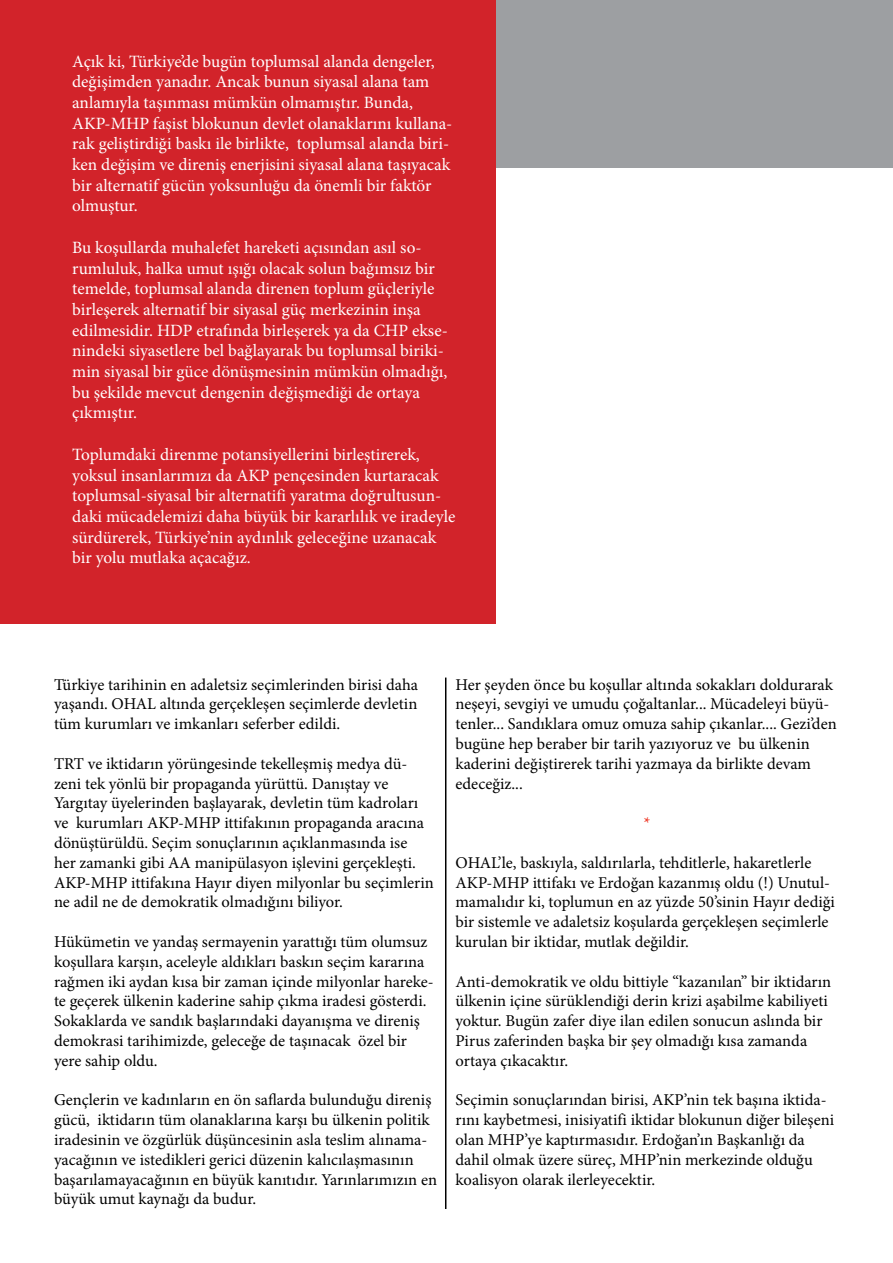
<style>
.page{position:relative;width:893px;height:1263px;background:#fff}
.page>*{position:absolute;margin:0;border:0;box-sizing:border-box;transform-origin:0 0}
.t1{font:17.25px/20.7px "Minion Pro";color:#fff}
.t2{font:16.5px/19.8px "Minion Pro";color:#000}
.t3{font:700 16.5px "Minion Pro";color:#ef4130}
</style>
<div class="page">
<div style="left:0;top:0;width:893px;height:168px;background:#9d9fa2"></div>
<div style="left:0;top:0;width:496px;height:623px;background:#d2232a"></div>
<hr style="left:445px;top:677px;width:1px;height:532px;background:#000">
<p class="t1" style="left:72px;top:51px;width:382px">Açık ki, Türkiye’de bugün toplumsal alanda dengeler, değişimden yanadır. Ancak bunun siyasal alana tam anlamıyla taşınması mümkün olmamıştır. Bunda, AKP-MHP faşist blokunun devlet olanaklarını kullana&shy;rak geliştirdiği baskı ile birlikte, toplumsal alanda biri&shy;ken değişim ve direniş enerjisini siyasal alana taşıyacak bir alternatif gücün yoksunluğu da önemli bir faktör olmuştur.</p>
<p class="t1" style="left:72px;top:237px;width:377px">Bu koşullarda muhalefet hareketi açısından asıl so&shy;rumluluk, halka umut ışığı olacak solun bağımsız bir temelde, toplumsal alanda direnen toplum güçleriyle birleşerek alternatif bir siyasal güç merkezinin inşa edilmesidir. HDP etrafında birleşerek ya da CHP ekse&shy;nindeki siyasetlere bel bağlayarak bu toplumsal biriki&shy;min siyasal bir güce dönüşmesinin mümkün olmadığı, bu şekilde mevcut dengenin değişmediği de ortaya çıkmıştır.</p>
<p class="t1" style="left:72px;top:444px;width:385px">Toplumdaki direnme potansiyellerini birleştirerek, yoksul insanlarımızı da AKP pençesinden kurtaracak toplumsal-siyasal bir alternatifi yaratma doğrultusun&shy;daki mücadelemizi daha büyük bir kararlılık ve iradeyle sürdürerek, Türkiye’nin aydınlık geleceğine uzanacak bir yolu mutlaka açacağız.</p>
<p class="t2" style="left:54px;top:674px;width:366px;text-align:justify">Türkiye tarihinin en adaletsiz seçimlerinden birisi daha yaşandı. OHAL altında gerçekleşen seçimlerde devletin tüm kurumları ve imkanları seferber edildi.</p>
<p class="t2" style="left:54px;top:754px;width:381px">TRT ve iktidarın yörüngesinde tekelleşmiş medya dü&shy;zeni tek yönlü bir propaganda yürüttü. Danıştay ve Yargıtay üyelerinden başlayarak, devletin tüm kadroları ve kurumları AKP-MHP ittifakının propaganda aracına dönüştürüldü. Seçim sonuçlarının açıklanmasında ise<br>her zamanki gibi AA manipülasyon işlevini gerçekleşti.<br>AKP-MHP ittifakına Hayır diyen milyonlar bu seçimlerin ne adil ne de demokratik olmadığını biliyor.</p>
<p class="t2" style="left:54px;top:932px;width:381px">Hükümetin ve yandaş sermayenin yarattığı tüm olumsuz koşullara karşın, aceleyle aldıkları baskın seçim kararına rağmen iki aydan kısa bir zaman içinde milyonlar hareke&shy;te geçerek ülkenin kaderine sahip çıkma iradesi gösterdi.<br>Sokaklarda ve sandık başlarındaki dayanışma ve direniş demokrasi tarihimizde, geleceğe de taşınacak özel bir yere sahip oldu.</p>
<p class="t2" style="left:54px;top:1090px;width:385px">Gençlerin ve kadınların en ön saflarda bulunduğu direniş gücü, iktidarın tüm olanaklarına karşı bu ülkenin politik iradesinin ve özgürlük düşüncesinin asla teslim alınama&shy;yacağının ve istedikleri gerici düzenin kalıcılaşmasının başarılamayacağının en büyük kanıtıdır. Yarınlarımızın en büyük umut kaynağı da budur.</p>
<p class="t2" style="left:455px;top:674px;width:383px">Her şeyden önce bu koşullar altında sokakları doldurarak neşeyi, sevgiyi ve umudu çoğaltanlar... Mücadeleyi büyü&shy;tenler... Sandıklara omuz omuza sahip çıkanlar.... Gezi’den bugüne hep beraber bir tarih yazıyoruz ve bu ülkenin kaderini değiştirerek tarihi yazmaya da birlikte devam edeceğiz...</p>
<p class="t3" style="left:644px;top:811px;width:8px">*</p>
<p class="t2" style="left:455px;top:853px;width:381px">OHAL’le, baskıyla, saldırılarla, tehditlerle, hakaretlerle AKP-MHP ittifakı ve Erdoğan kazanmış oldu (!) Unutul&shy;mamalıdır ki, toplumun en az yüzde 50’sinin Hayır dediği bir sistemle ve adaletsiz koşularda gerçekleşen seçimlerle kurulan bir iktidar, mutlak değildir.</p>
<p class="t2" style="left:455px;top:971px;width:377px">Anti-demokratik ve oldu bittiyle “kazanılan” bir iktidarın ülkenin içine sürüklendiği derin krizi aşabilme kabiliyeti yoktur. Bugün zafer diye ilan edilen sonucun aslında bir Pirus zaferinden başka bir şey olmadığı kısa zamanda ortaya çıkacaktır.</p>
<p class="t2" style="left:455px;top:1090px;width:380px">Seçimin sonuçlarından birisi, AKP’nin tek başına iktida&shy;rını kaybetmesi, inisiyatifi iktidar blokunun diğer bileşeni olan MHP’ye kaptırmasıdır. Erdoğan’ın Başkanlığı da dahil olmak üzere süreç, MHP’nin merkezinde olduğu koalisyon olarak ilerleyecektir.</p>
</div>
